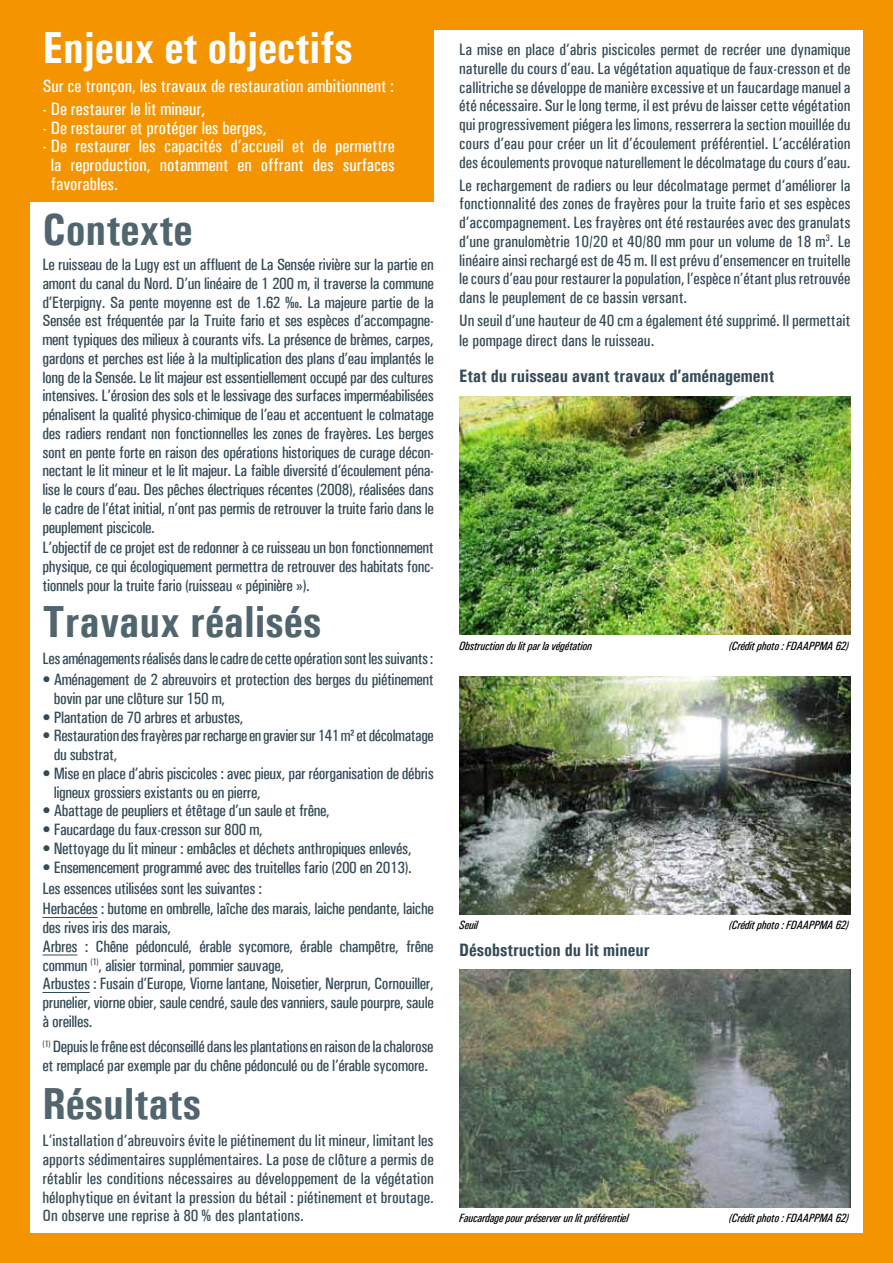
<style>
.page{position:relative;width:893px;height:1263px;background:#fff}
.page>*{position:absolute;margin:0;border:0;box-sizing:border-box;transform-origin:0 0}
.t1{font:700 45px "Univers Condensed";color:#51656f}
.t2{font:700 45px "Univers Condensed";color:#fff}
.t3{font:500 18px/18.8px "Univers Condensed";color:#fff;text-align:justify}
.t4{font:700 18px "Univers Condensed";color:#344b57}
.t5{font:500 16.5px/18.8px "Univers Condensed";letter-spacing:-.02em;color:#344b57}
.t6{font:500 16.5px/19.5px "Univers Condensed";color:#344b57}
.t7{font:italic 500 12px "Univers Condensed";letter-spacing:-.02em;color:#000}
</style>
<div class="page">
<div style="left:0;top:0;width:893px;height:1263px;border:30px solid #f39400"></div>
<div style="left:30px;top:25px;width:403px;height:177px;background:#f39400"></div>
<hr style="left:43px;top:917px;width:55px;height:1px;background:#344b57">
<hr style="left:43px;top:954px;width:34px;height:1px;background:#344b57">
<hr style="left:43px;top:992px;width:47px;height:1px;background:#344b57">
<img style="left:459px;top:396px;width:391px;height:239px">
<img style="left:459px;top:676px;width:391px;height:238px">
<img style="left:459px;top:969px;width:391px;height:239px">
<h1 class="t2" style="left:43px;top:20px;width:312px">Enjeux et objectifs</h1>
<p class="t3" style="left:43px;top:76px;width:353px">Sur ce tronçon, les travaux de restauration ambitionnent :</p>
<p class="t3" style="left:43px;top:99px;width:164px">- De restaurer le lit mineur,</p>
<p class="t3" style="left:43px;top:118px;width:225px">- De restaurer et protéger les berges,</p>
<p class="t3" style="left:51px;top:137px;width:346px;text-indent:-8px">- De restaurer les capacités d’accueil et de permettre la reproduction, notamment en offrant des surfaces favorables.</p>
<h1 class="t1" style="left:43px;top:202px;width:152px">Contexte</h1>
<p class="t5" style="left:43px;top:255px;width:393px;text-align:justify">Le ruisseau de la Lugy est un affluent de La Sensée rivière sur la partie en amont du canal du Nord. D’un linéaire de 1 200 m, il traverse la commune d’Eterpigny. Sa pente moyenne est de 1.62 ‰. La majeure partie de la Sensée est fréquentée par la Truite fario et ses espèces d’accompagne&shy;ment typiques des milieux à courants vifs. La présence de brèmes, carpes, gardons et perches est liée à la multiplication des plans d’eau implantés le long de la Sensée. Le lit majeur est essentiellement occupé par des cultures intensives. L’érosion des sols et le lessivage des surfaces imperméabilisées pénalisent la qualité physico-chimique de l’eau et accentuent le colmatage des radiers rendant non fonctionnelles les zones de frayères. Les berges sont en pente forte en raison des opérations historiques de curage décon&shy;nectant le lit mineur et le lit majeur. La faible diversité d’écoulement péna&shy;lise le cours d’eau. Des pêches électriques récentes (2008), réalisées dans le cadre de l’état initial, n’ont pas permis de retrouver la truite fario dans le peuplement piscicole.</p>
<p class="t5" style="left:43px;top:538px;width:393px;text-align:justify">L’objectif de ce projet est de redonner à ce ruisseau un bon fonctionnement physique, ce qui écologiquement permettra de retrouver des habitats fonc&shy;tionnels pour la truite fario (ruisseau « pépinière »).</p>
<h1 class="t1" style="left:43px;top:594px;width:280px">Travaux réalisés</h1>
<p class="t5" style="left:43px;top:649px;width:392px">Les aménagements réalisés dans le cadre de cette opération sont les suivants :</p>
<p class="t5" style="left:54px;top:670px;width:382px;text-indent:-11px">• Aménagement de 2 abreuvoirs et protection des berges du piétinement bovin par une clôture sur 150 m,</p>
<p class="t5" style="left:43px;top:708px;width:203px">• Plantation de 70 arbres et arbustes,</p>
<p class="t5" style="left:54px;top:726px;width:381px;text-indent:-11px">• Restauration des frayères par recharge en gravier sur 141 m² et décolmatage du substrat,</p>
<p class="t5" style="left:54px;top:764px;width:381px;text-indent:-11px">• Mise en place d’abris piscicoles : avec pieux, par réorganisation de débris ligneux grossiers existants ou en pierre,</p>
<p class="t5" style="left:43px;top:801px;width:289px">• Abattage de peupliers et étêtage d’un saule et frêne,</p>
<p class="t5" style="left:43px;top:820px;width:222px">• Faucardage du faux-cresson sur 800 m,</p>
<p class="t5" style="left:43px;top:839px;width:371px">• Nettoyage du lit mineur : embâcles et déchets anthropiques enlevés,</p>
<p class="t5" style="left:43px;top:857px;width:393px;line-height:20.9px">• Ensemencement programmé avec des truitelles fario (200 en 2013).<br>Les essences utilisées sont les suivantes :<br>Herbacées : butome en ombrelle, laîche des marais, laiche pendante, laiche</p>
<p class="t5" style="left:43px;top:918px;width:393px">des rives iris des marais,<br>Arbres : Chêne pédonculé, érable sycomore, érable champêtre, frêne commun <sup>(1)</sup>, alisier torminal, pommier sauvage,<br>Arbustes : Fusain d’Europe, Viorne lantane, Noisetier, Nerprun, Cornouiller, prunelier, viorne obier, saule cendré, saule des vanniers, saule pourpre, saule à oreilles.</p>
<p class="t5" style="left:43px;top:1037px;width:392px"><sup>(1)</sup> Depuis le frêne est déconseillé dans les plantations en raison de la chalorose et remplacé par exemple par du chêne pédonculé ou de l’érable sycomore.</p>
<h1 class="t1" style="left:43px;top:1076px;width:160px">Résultats</h1>
<p class="t5" style="left:43px;top:1131px;width:393px;text-align:justify">L’installation d’abreuvoirs évite le piétinement du lit mineur, limitant les apports sédimentaires supplémentaires. La pose de clôture a permis de rétablir les conditions nécessaires au développement de la végétation hélophytique en évitant la pression du bétail : piétinement et broutage.<br>On observe une reprise à 80% des plantations.</p>
<p class="t5" style="left:459px;top:40px;width:393px;text-align:justify">La mise en place d’abris piscicoles permet de recréer une dynamique naturelle du cours d’eau. La végétation aquatique de faux-cresson et de callitriche se développe de manière excessive et un faucardage manuel a été nécessaire. Sur le long terme, il est prévu de laisser cette végétation qui progressivement piégera les limons, resserrera la section mouillée du cours d’eau pour créer un lit d’écoulement préférentiel. L’accélération des écoulements provoque naturellement le décolmatage du cours d’eau.</p>
<p class="t5" style="left:459px;top:176px;width:393px;text-align:justify">Le rechargement de radiers ou leur décolmatage permet d’améliorer la fonctionnalité des zones de frayères pour la truite fario et ses espèces d’accompagnement. Les frayères ont été restaurées avec des granulats d’une granulomètrie 10/20 et 40/80 mm pour un volume de 18 m<sup>3</sup>. Le linéaire ainsi rechargé est de 45 m. Il est prévu d’ensemencer en truitelle le cours d’eau pour restaurer la population, l’espèce n’étant plus retrouvée dans le peuplement de ce bassin versant.</p>
<p class="t6" style="left:459px;top:311px;width:393px">Un seuil d’une hauteur de 40 cm a également été supprimé. Il permettait le pompage direct dans le ruisseau.</p>
<p class="t4" style="left:459px;top:365px;width:317px">Etat du ruisseau avant travaux d’aménagement</p>
<p class="t7" style="left:459px;top:639px;width:134px">Obstruction du lit par la végétation</p>
<p class="t7" style="left:729px;top:639px;width:121px">(Crédit photo : FDAAPPMA 62)</p>
<p class="t7" style="left:459px;top:918px;width:20px">Seuil</p>
<p class="t7" style="left:729px;top:918px;width:121px">(Crédit photo : FDAAPPMA 62)</p>
<p class="t4" style="left:459px;top:939px;width:192px">Désobstruction du lit mineur</p>
<p class="t7" style="left:459px;top:1211px;width:171px">Faucardage pour préserver un lit préférentiel</p>
<p class="t7" style="left:729px;top:1211px;width:121px">(Crédit photo : FDAAPPMA 62)</p>
</div>
